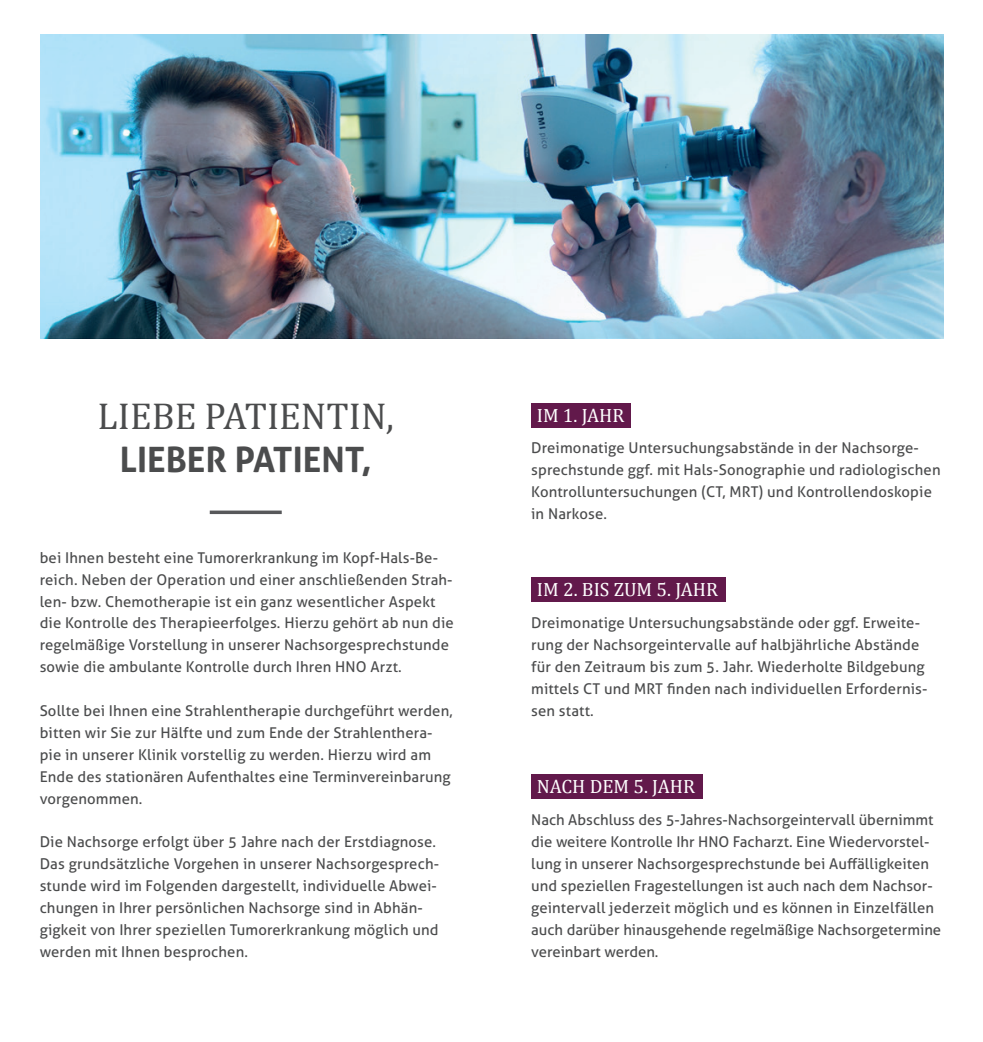
<style>
.page{position:relative;width:983px;height:1042px;background:#fff}
.page>*{position:absolute;margin:0;border:0;box-sizing:border-box;transform-origin:0 0}
.t1{font:37.62px "Cambria";color:#4b4c4d}
.t2{font:700 35px "Aller";color:#4b4c4d}
.t3{font:19.25px "Cambria";color:#fff}
.t4{font:14.88px/21.9px "Aller";letter-spacing:.01em;color:#4b4c4d}
</style>
<div class="page">
<svg style="left:210px;top:510px;width:72px;height:4px"></svg>
<div style="left:531px;top:403px;width:99px;height:25px;background:#62194b"></div>
<div style="left:531px;top:577px;width:194px;height:25px;background:#62194b"></div>
<div style="left:531px;top:774px;width:171px;height:25px;background:#62194b"></div>
<img style="left:41px;top:35px;width:902px;height:304px">
<h1 class="t1" style="left:98px;top:393px;width:297px">LIEBE PATIENTIN,</h1>
<h2 class="t2" style="left:120px;top:438px;width:253px">LIEBER PATIENT,</h2>
<p class="t4" style="left:531px;top:437px;width:411px">Dreimonatige Untersuchungsabstände in der Nachsorge&shy;sprechstunde ggf. mit Hals-Sonographie und radiologischen Kontrolluntersuchungen (CT, MRT) und Kontrollendoskopie in Narkose.</p>
<p class="t3" style="left:536px;top:404px;width:89px">IM 1. JAHR</p>
<p class="t4" style="left:40px;top:546px;width:415px">bei Ihnen besteht eine Tumorerkrankung im Kopf-Hals-Be&shy;reich. Neben der Operation und einer anschließenden Strah&shy;len- bzw. Chemotherapie ist ein ganz wesentlicher Aspekt die Kontrolle des Therapieerfolges. Hierzu gehört ab nun die regelmäßige Vorstellung in unserer Nachsorgesprechstunde sowie die ambulante Kontrolle durch Ihren HNO Arzt.</p>
<p class="t4" style="left:40px;top:700px;width:414px">Sollte bei Ihnen eine Strahlentherapie durchgeführt werden, bitten wir Sie zur Hälfte und zum Ende der Strahlenthera&shy;pie in unserer Klinik vorstellig zu werden. Hierzu wird am Ende des stationären Aufenthaltes eine Terminvereinbarung vorgenommen.</p>
<p class="t4" style="left:40px;top:831px;width:401px">Die Nachsorge erfolgt über 5 Jahre nach der Erstdiagnose.<br>Das grundsätzliche Vorgehen in unserer Nachsorgesprech&shy;stunde wird im Folgenden dargestellt, individuelle Abwei&shy;chungen in Ihrer persönlichen Nachsorge sind in Abhän&shy;gigkeit von Ihrer speziellen Tumorerkrankung möglich und werden mit Ihnen besprochen.</p>
<p class="t3" style="left:536px;top:578px;width:183px">IM 2. BIS ZUM 5. JAHR</p>
<p class="t4" style="left:531px;top:612px;width:398px">Dreimonatige Untersuchungsabstände oder ggf. Erweite&shy;rung der Nachsorgeintervalle auf halbjährliche Abstände für den Zeitraum bis zum 5. Jahr. Wiederholte Bildgebung mittels CT und MRT finden nach individuellen Erfordernis&shy;sen statt.</p>
<p class="t3" style="left:536px;top:775px;width:159px">NACH DEM 5. JAHR</p>
<p class="t4" style="left:531px;top:809px;width:411px">Nach Abschluss des 5-Jahres-Nachsorgeintervall übernimmt die weitere Kontrolle Ihr HNO Facharzt. Eine Wiedervorstel&shy;lung in unserer Nachsorgesprechstunde bei Auffälligkeiten und speziellen Fragestellungen ist auch nach dem Nachsor&shy;geintervall jederzeit möglich und es können in Einzelfällen auch darüber hinausgehende regelmäßige Nachsorgetermine vereinbart werden.</p>
</div>
